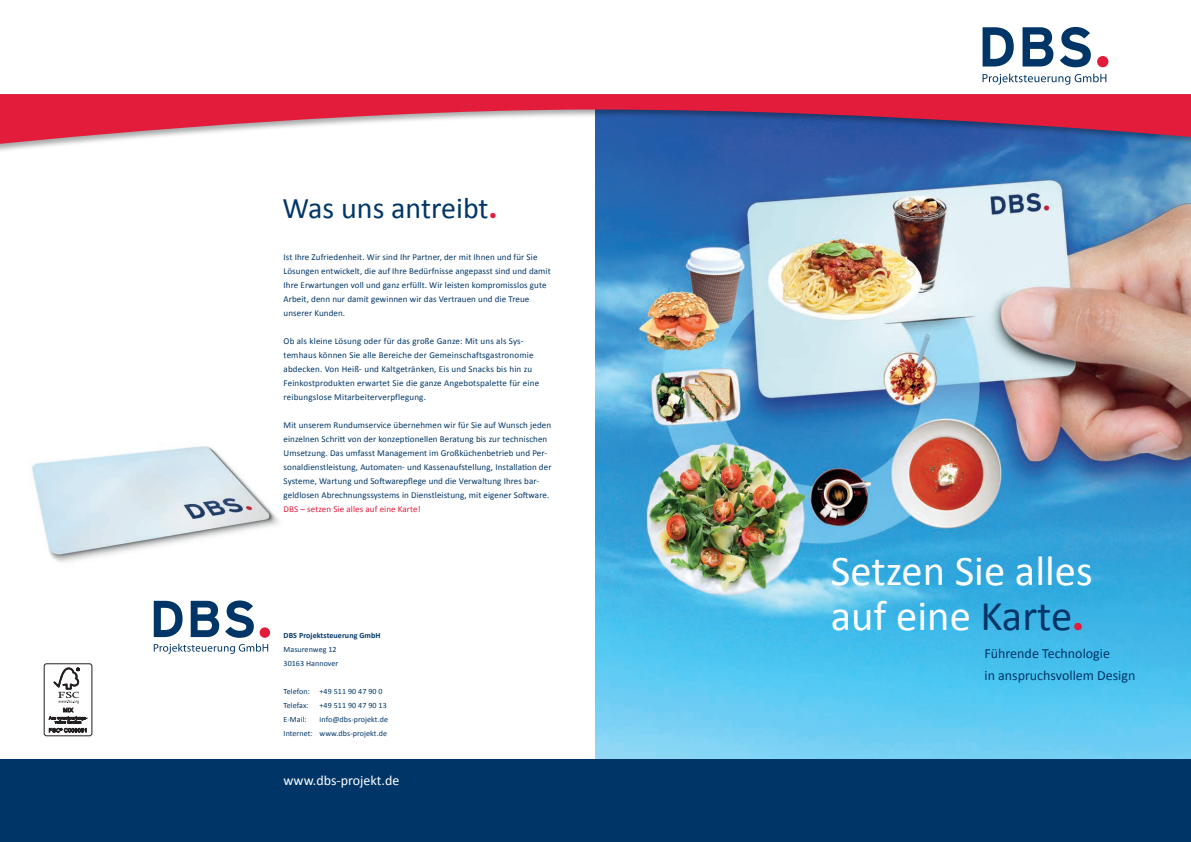
<style>
.page{position:relative;width:1191px;height:842px;background:#fff}
.page>*{position:absolute;margin:0;border:0;box-sizing:border-box;transform-origin:0 0}
.t1{font:42.6px/45px "Calibri";color:#fff}
.t2{font:30px "Calibri";color:#003667}
.t3{font:14px/22px "Calibri";color:#003667}
.t4{font:14px "Calibri";color:#fff}
.t5{font:9px/14px "Calibri";letter-spacing:.01em;color:#003667}
.t6{font:9px "Calibri";letter-spacing:.01em;color:#e41c3b}
.t7{font:8px/14px "Calibri";letter-spacing:.01em;color:#003667}
.t8{font:700 8px "Calibri";letter-spacing:.01em;color:#003667}
.s1{font-family:"Dax";font-weight:700;color:#e41c3b}
.s2{color:#003667}
</style>
<div class="page">
<img style="left:31px;top:446px;width:248px;height:117px">
<img style="left:595px;top:154px;width:596px;height:606px">
<div style="left:0;top:760px;width:1191px;height:82px;background:#003667"></div>
<svg style="left:154px;top:601px;width:28px;height:36px"></svg>
<svg style="left:191px;top:601px;width:28px;height:36px"></svg>
<svg style="left:225px;top:600px;width:29px;height:38px"></svg>
<div style="left:260px;top:627px;width:10px;height:11px;background:#e41c3b;border-radius:50%"></div>
<svg style="left:154px;top:644px;width:114px;height:10px"></svg>
<div style="left:0;top:92px;width:1191px;height:62px;background:#030505;opacity:.35"></div>
<svg style="left:0;top:94px;width:1191px;height:51px"></svg>
<div style="left:0;top:84px;width:1191px;height:10px;background:#fff"></div>
<svg style="left:982px;top:27px;width:31px;height:40px"></svg>
<svg style="left:1022px;top:27px;width:31px;height:40px"></svg>
<svg style="left:1060px;top:27px;width:30px;height:40px"></svg>
<div style="left:1097px;top:56px;width:11px;height:11px;background:#e41c3b;border-radius:50%"></div>
<svg style="left:982px;top:74px;width:124px;height:11px"></svg>
<div style="left:44px;top:663px;width:48px;height:73px;border:1px solid #231f20;border-radius:2px"></div>
<svg style="left:49px;top:667px;width:38px;height:65px"></svg>
<h2 class="t2" style="left:283px;top:189px;width:216px">Was uns antreibt<span class="s1">.</span></h2>
<p class="t5" style="left:283px;top:250px;width:269px">Ist Ihre Zufriedenheit. Wir sind Ihr Partner, der mit Ihnen und für Sie Lösungen entwickelt, die auf Ihre Bedürfnisse angepasst sind und damit Ihre Erwartungen voll und ganz erfüllt. Wir leisten kompromisslos gute Arbeit, denn nur damit gewinnen wir das Vertrauen und die Treue unserer Kunden.</p>
<p class="t5" style="left:283px;top:334px;width:257px">Ob als kleine Lösung oder für das große Ganze: Mit uns als Sys&shy;temhaus können Sie alle Bereiche der Gemeinschaftsgastronomie abdecken. Von Heiß- und Kaltgetränken, Eis und Snacks bis hin zu Feinkostprodukten erwartet Sie die ganze Angebotspalette für eine reibungslose Mitarbeiterverpflegung.</p>
<p class="t5" style="left:283px;top:418px;width:269px">Mit unserem Rundumservice übernehmen wir für Sie auf Wunsch jeden einzelnen Schritt von der konzeptionellen Beratung bis zur technischen Umsetzung. Das umfasst Management im Großküchenbetrieb und Per&shy;sonaldienstleistung, Automaten- und Kassenaufstellung, Installation der Systeme, Wartung und Softwarepflege und die Verwaltung Ihres bar&shy;geldlosen Abrechnungssystems in Dienstleistung, mit eigener Software.</p>
<p class="t6" style="left:283px;top:503px;width:139px">DBS – setzen Sie alles auf eine Karte!</p>
<p class="t8" style="left:283px;top:630px;width:99px">DBS Projektsteuerung GmbH</p>
<p class="t7" style="left:283px;top:642px;width:56px">Masurenweg 12<br>30163 Hannover</p>
<p class="t7" style="left:283px;top:684px;width:101px">Telefon: +49 511 90 47 90 0<br>Telefax:</p>
<p class="t7" style="left:319px;top:698px;width:69px">+49 511 90 47 90 13</p>
<p class="t7" style="left:283px;top:712px;width:106px;text-align:right">info@dbs-projekt.de<br>Internet: www.dbs-projekt.de</p>
<p class="t7" style="left:283px;top:712px;width:25px">E-Mail:</p>
<h3 class="t4" style="left:283px;top:772px;width:117px">www.dbs-projekt.de</h3>
<h1 class="t1" style="left:831px;top:546px;width:263px">Setzen Sie alles auf eine <span class="s2">Karte</span><span class="s1">.</span></h1>
<h3 class="t3" style="left:984px;top:642px;width:152px">Führende Technologie<br>in anspruchsvollem Design</h3>
</div>
